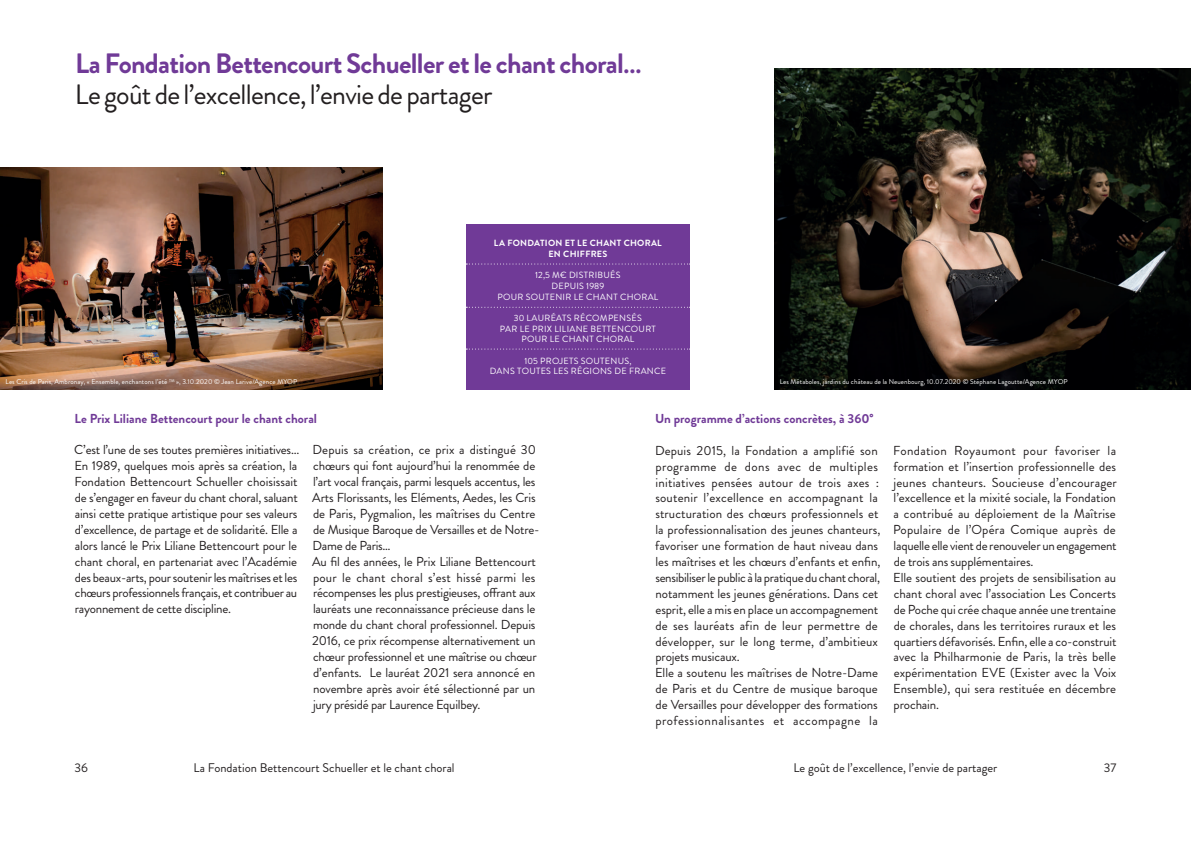
<style>
.page{position:relative;width:1191px;height:842px;background:#fff}
.page>*{position:absolute;margin:0;border:0;box-sizing:border-box;transform-origin:0 0}
.t1{font:700 28px "Brandon Grotesque";letter-spacing:-.025em;color:#703a97}
.t2{font:28px "Brandon Grotesque";letter-spacing:-.025em;color:#231f20}
.t3{font:13px/15.9px "Brandon Grotesque";letter-spacing:-.005em;color:#231f20}
.t4{font:700 13px "Brandon Grotesque";color:#703a97}
.t5{font:12.5px "Brandon Grotesque";color:#231f20}
.t6{font:9px/10.6px "Brandon Grotesque";letter-spacing:.01em;color:#fff;text-align:center}
.t7{font:700 9px "Brandon Grotesque";color:#fff}
.t8{font:7px "Brandon Grotesque";letter-spacing:.01em;color:#fff}
</style>
<div class="page">
<img style="left:774px;top:68px;width:417px;height:322px">
<img style="left:0;top:167px;width:382px;height:223px">
<div style="left:466px;top:224px;width:223px;height:166px;background:#703a97"></div>
<svg style="left:466px;top:349px;width:224px;height:1px"></svg>
<svg style="left:466px;top:307px;width:224px;height:1px"></svg>
<svg style="left:466px;top:263px;width:224px;height:1px"></svg>
<h1 class="t1" style="left:75px;top:44px;width:568px">La Fondation Bettencourt Schueller et le chant choral…</h1>
<h1 class="t2" style="left:75px;top:75px;width:419px">Le goût de l’excellence, l’envie de partager</h1>
<p class="t7" style="left:494px;top:237px;width:26px">La Fondation</p>
<p class="t7" style="left:565px;top:237px;width:33px">etlechant</p>
<p class="t7" style="left:623px;top:237px;width:8px">choral</p>
<p class="t7" style="left:548px;top:248px;width:22px">en chiffres</p>
<p class="t6" style="left:535px;top:270px;width:40px">12,5 M€ distribués depuis</p>
<p class="t6" style="left:586px;top:281px;width:20px">1989</p>
<p class="t6" style="left:497px;top:291px;width:8px">pour</p>
<p class="t6" style="left:526px;top:291px;width:7px">soutenir</p>
<p class="t6" style="left:574px;top:291px;width:20px">le chant</p>
<p class="t6" style="left:620px;top:291px;width:8px">choral</p>
<p class="t6" style="left:514px;top:313px;width:20px">30 lauréats</p>
<p class="t6" style="left:574px;top:313px;width:8px">récompensés</p>
<p class="t6" style="left:500px;top:323px;width:7px">par</p>
<p class="t6" style="left:520px;top:323px;width:24px">le Prix</p>
<p class="t6" style="left:554px;top:323px;width:11px">Liliane</p>
<p class="t6" style="left:590px;top:323px;width:13px">Bettencourt</p>
<p class="t6" style="left:521px;top:334px;width:8px">pour</p>
<p class="t6" style="left:550px;top:334px;width:20px">le chant</p>
<p class="t6" style="left:596px;top:334px;width:8px">choral</p>
<p class="t6" style="left:524px;top:355px;width:23px">105 projets</p>
<p class="t6" style="left:581px;top:355px;width:7px">soutenus</p>
<p class="t6" style="left:629px;top:355px;width:4px">,</p>
<p class="t6" style="left:489px;top:366px;width:7px">dans</p>
<p class="t6" style="left:517px;top:366px;width:7px">toutes</p>
<p class="t6" style="left:553px;top:366px;width:6px">les</p>
<p class="t6" style="left:571px;top:366px;width:7px">régions</p>
<p class="t6" style="left:614px;top:366px;width:28px">de France</p>
<p class="t8" style="left:6px;top:377px;width:293px">Les Cris de Paris, Ambronay, « Ensemble, enchantons l’été <sup>TM</sup> », 3.10.2020 © Jean Larive/Agence MYOP</p>
<p class="t8" style="left:779px;top:377px;width:289px">Les Métaboles, jardins du château de la Neuenbourg, 10.07.2020 © Stéphane Lagoutte/Agence MYOP</p>
<p class="t4" style="left:74px;top:409px;width:244px">Le Prix Liliane Bettencourt pour le chant choral</p>
<p class="t4" style="left:655px;top:409px;width:220px">Un programme d’actions concrètes, à 360°</p>
<p class="t3" style="left:74px;top:442px;width:227px">C’est l’une de ses toutes premières initiatives...<br>En 1989, quelques mois après sa création, la Fondation Bettencourt Schueller choisissait de s’engager en faveur du chant choral, saluant ainsi cette pratique artistique pour ses valeurs d’excellence, de partage et de solidarité. Elle a alors lancé le Prix Liliane Bettencourt pour le chant choral, en partenariat avec l’Académie des beaux-arts, pour soutenir les maîtrises et les chœurs professionnels français, et contribuer au rayonnement de cette discipline.</p>
<p class="t3" style="left:312px;top:442px;width:229px">Depuis sa création, ce prix a distingué 30 chœurs qui font aujourd’hui la renommée de l’art vocal français, parmi lesquels accentus, les Arts Florissants, les Eléments, Aedes, les Cris de Paris, Pygmalion, les maîtrises du Centre de Musique Baroque de Versailles et de Notre-Dame de Paris…<br>Au fil des années, le Prix Liliane Bettencourt pour le chant choral s’est hissé parmi les récompenses les plus prestigieuses, offrant aux lauréats une reconnaissance précieuse dans le monde du chant choral professionnel. Depuis 2016, ce prix récompense alternativement un chœur professionnel et une maîtrise ou chœur d’enfants. Le lauréat 2021 sera annoncé en novembre après avoir été sélectionné par un jury présidé par Laurence Equilbey.</p>
<p class="t3" style="left:655px;top:442px;width:227px">Depuis 2015, la Fondation a amplifié son programme de dons avec de multiples initiatives pensées autour de trois axes : soutenir l’excellence en accompagnant la structuration des chœurs professionnels et la professionnalisation des jeunes chanteurs, favoriser une formation de haut niveau dans les maîtrises et les chœurs d’enfants et enfin, sensibiliser le public à la pratique du chant choral, notamment les jeunes générations. Dans cet esprit, elle a mis en place un accompagnement de ses lauréats afin de leur permettre de développer, sur le long terme, d’ambitieux projets musicaux.<br>Elle a soutenu les maîtrises de Notre-Dame de Paris et du Centre de musique baroque de Versailles pour développer des formations professionnalisantes et accompagne la</p>
<p class="t3" style="left:893px;top:442px;width:225px">Fondation Royaumont pour favoriser la formation et l’insertion professionnelle des jeunes chanteurs. Soucieuse d’encourager l’excellence et la mixité sociale, la Fondation a contribué au déploiement de la Maîtrise Populaire de l’Opéra Comique auprès de laquelle elle vient de renouveler un engagement de trois ans supplémentaires.<br>Elle soutient des projets de sensibilisation au chant choral avec l’association Les Concerts de Poche qui crée chaque année une trentaine de chorales, dans les territoires ruraux et les quartiers défavorisés. Enfin, elle a co-construit avec la Philharmonie de Paris, la très belle expérimentation EVE (Exister avec la Voix Ensemble), qui sera restituée en décembre prochain.</p>
<p class="t5" style="left:74px;top:759px;width:15px">36</p>
<p class="t5" style="left:193px;top:759px;width:263px">La Fondation Bettencourt Schueller et le chant choral</p>
<p class="t5" style="left:793px;top:759px;width:205px">Le goût de l’excellence, l’envie de partager</p>
<p class="t5" style="left:1104px;top:759px;width:14px">37</p>
</div>
